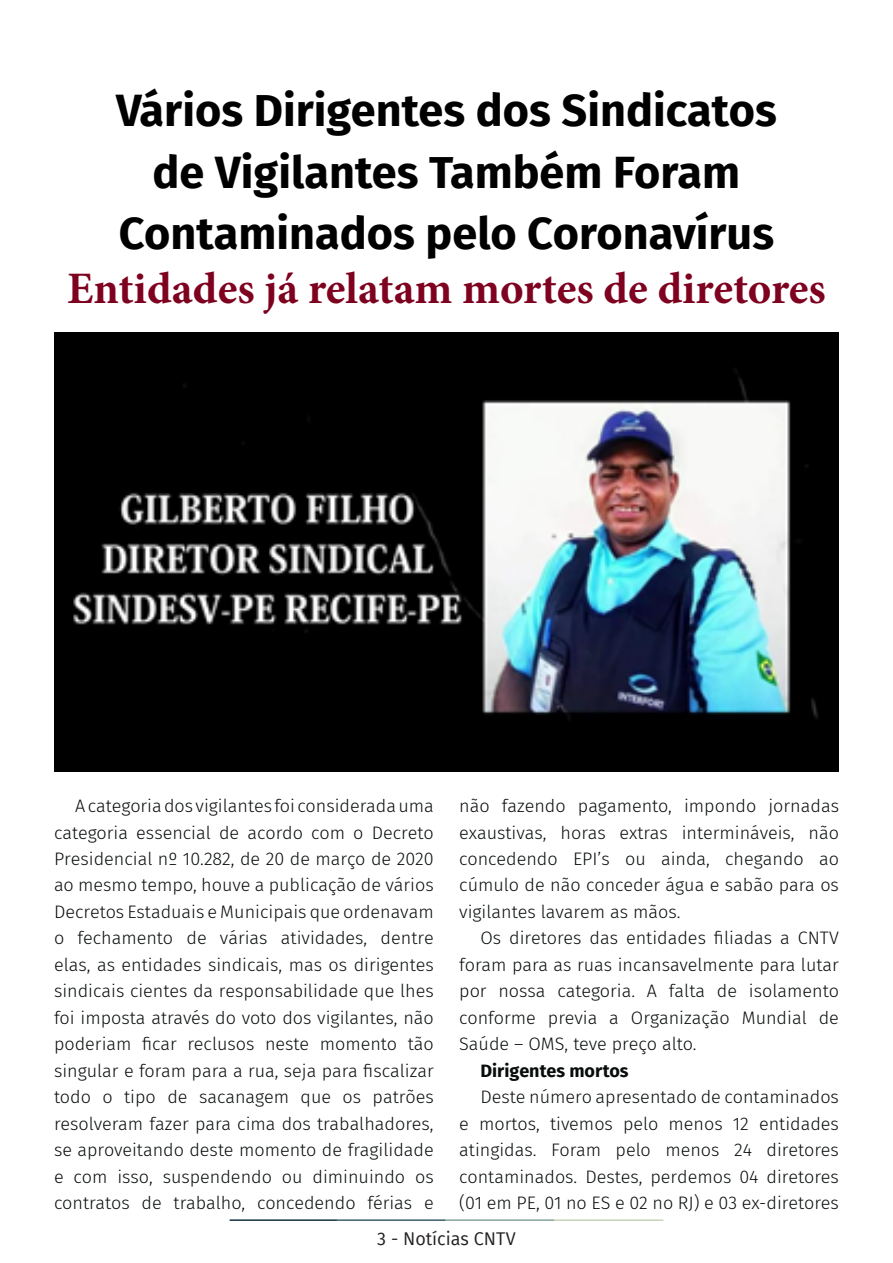
<style>
.page{position:relative;width:893px;height:1263px;background:#fff}
.page>*{position:absolute;margin:0;border:0;box-sizing:border-box;transform-origin:0 0}
.t1{font:700 45px/61.5px "Fira Sans";color:#000001;text-align:center}
.t2{font:700 45px "Minion Pro";color:#7e0220}
.t3{font:300 18px/26.4px "Fira Sans";color:#080d0b;text-align:justify}
.t4{font:700 18px "Fira Sans";color:#080d0b}
.t5{font:18px "Fira Sans";color:#231f20}
</style>
<div class="page">
<hr style="left:230px;top:1219px;width:107px;height:2px;background:#0e323f">
<hr style="left:337px;top:1219px;width:109px;height:2px;background:#3a5f6d">
<hr style="left:446px;top:1219px;width:109px;height:2px;background:#87a59a">
<hr style="left:555px;top:1219px;width:108px;height:2px;background:#c6d5b7">
<img style="left:54px;top:333px;width:785px;height:439px">
<p class="t1" style="left:116px;top:76px;width:662px">Vários Dirigentes dos Sindicatos de Vigilantes Também Foram<br>Contaminados pelo Coronavírus</p>
<p class="t2" style="left:67px;top:257px;width:760px">Entidades já relatam mortes de diretores</p>
<p class="t3" style="left:54px;top:792px;width:381px;text-indent:21px">A categoria dos vigilantes foi considerada uma categoria essencial de acordo com o Decreto Presidencial nº 10.282, de 20 de março de 2020 ao mesmo tempo, houve a publicação de vários Decretos Estaduais e Municipais que ordenavam o fechamento de várias atividades, dentre elas, as entidades sindicais, mas os dirigentes sindicais cientes da responsabilidade que lhes foi imposta através do voto dos vigilantes, não poderiam ficar reclusos neste momento tão singular e foram para a rua, seja para fiscalizar todo o tipo de sacanagem que os patrões resolveram fazer para cima dos trabalhadores, se aproveitando deste momento de fragilidade e com isso, suspendendo ou diminuindo os contratos de trabalho, concedendo férias e</p>
<p class="t3" style="left:459px;top:792px;width:381px">não fazendo pagamento, impondo jornadas exaustivas, horas extras intermináveis, não concedendo EPI’s ou ainda, chegando ao cúmulo de não conceder água e sabão para os vigilantes lavarem as mãos.</p>
<p class="t3" style="left:459px;top:925px;width:381px;text-indent:21px">Os diretores das entidades filiadas a CNTV foram para as ruas incansavelmente para lutar por nossa categoria. A falta de isolamento conforme previa a Organização Mundial de Saúde – OMS, teve preço alto.</p>
<p class="t4" style="left:480px;top:1055px;width:150px">Dirigentes mortos</p>
<p class="t3" style="left:459px;top:1083px;width:381px;text-indent:21px">Deste número apresentado de contaminados e mortos, tivemos pelo menos 12 entidades atingidas. Foram pelo menos 24 diretores contaminados. Destes, perdemos 04 diretores (01 em PE, 01 no ES e 02 no RJ) e 03 ex-diretores</p>
<p class="t5" style="left:377px;top:1225px;width:140px">3 - Notícias CNTV</p>
</div>
